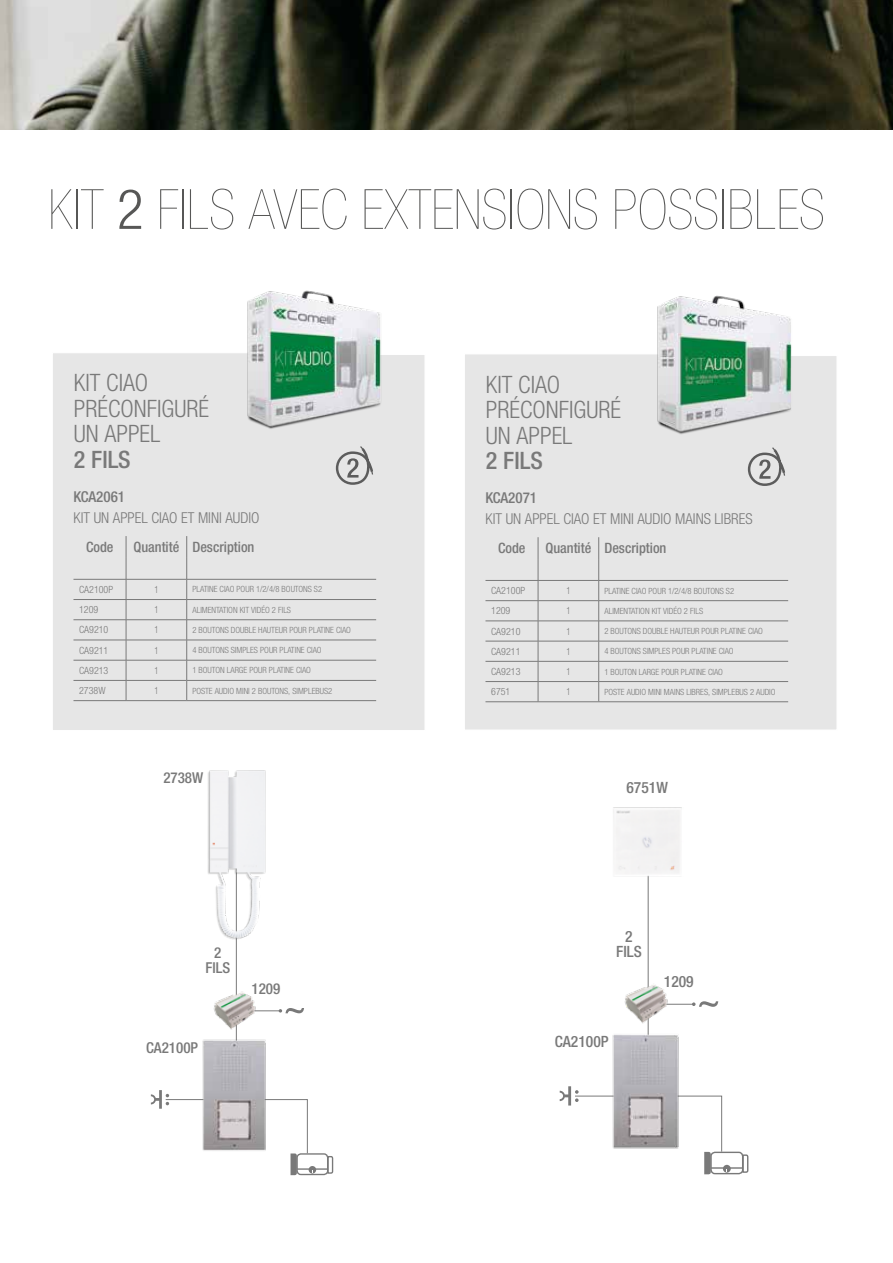
<style>
.page{position:relative;width:893px;height:1263px;background:#fff}
.page>*{position:absolute;margin:0;border:0;box-sizing:border-box;transform-origin:0 0}
.t1{font:200 condensed 55.5px "Helvetica Neue LTW1 G";color:#575756}
.t2{font:300 condensed 24px/25.5px "Helvetica Neue LTW1 G";color:#797979}
.t3{font:500 condensed 24px "Helvetica Neue LTW1 G";color:#797979}
.t4{font:500 condensed 15.6px/15.5px "Helvetica Neue LTW1 G";color:#797979;text-align:center}
.t5{font:300 condensed 15px "Helvetica Neue LTW1 G";color:#797979}
.t6{font:500 condensed 15px/14.9px "Helvetica Neue LTW1 G";color:#797979;text-align:center}
.t7{font:500 condensed 14.25px "Helvetica Neue LTW1 G";color:#797979}
.t8{font:300 condensed 10.05px "Helvetica Neue LTW1 G";color:#797979}
.t9{font:300 condensed 10.05px "Helvetica Neue LTW1 G";color:#797979;scale:.85 1}
.t10{font:300 condensed 8.55px "Helvetica Neue LTW1 G";color:#797979}
.s1{font-weight:300}
</style>
<div class="page">
<img style="left:0;top:0;width:893px;height:130px">
<div style="left:53px;top:353px;width:372px;height:377px;background:#e6e6e6"></div>
<div style="left:465px;top:354px;width:372px;height:376px;background:#e6e6e6"></div>
<hr style="left:73px;top:579px;width:53px;height:1px;background:#797979">
<hr style="left:126px;top:579px;width:61px;height:1px;background:#797979">
<hr style="left:187px;top:579px;width:189px;height:1px;background:#797979">
<hr style="left:73px;top:599px;width:53px;height:1px;background:#797979">
<hr style="left:126px;top:599px;width:61px;height:1px;background:#797979">
<hr style="left:187px;top:599px;width:189px;height:1px;background:#797979">
<hr style="left:73px;top:619px;width:53px;height:1px;background:#797979">
<hr style="left:126px;top:619px;width:61px;height:1px;background:#797979">
<hr style="left:187px;top:619px;width:189px;height:1px;background:#797979">
<hr style="left:73px;top:640px;width:53px;height:1px;background:#797979">
<hr style="left:126px;top:640px;width:61px;height:1px;background:#797979">
<hr style="left:187px;top:640px;width:189px;height:1px;background:#797979">
<hr style="left:73px;top:660px;width:53px;height:1px;background:#797979">
<hr style="left:126px;top:660px;width:61px;height:1px;background:#797979">
<hr style="left:187px;top:660px;width:189px;height:1px;background:#797979">
<svg style="left:126px;top:536px;width:1px;height:164px"></svg>
<svg style="left:186px;top:536px;width:1px;height:164px"></svg>
<hr style="left:73px;top:700px;width:53px;height:1px;background:#797979">
<hr style="left:126px;top:700px;width:61px;height:1px;background:#797979">
<hr style="left:187px;top:700px;width:189px;height:1px;background:#797979">
<hr style="left:73px;top:680px;width:53px;height:1px;background:#797979">
<hr style="left:126px;top:680px;width:61px;height:1px;background:#797979">
<hr style="left:187px;top:680px;width:189px;height:1px;background:#797979">
<hr style="left:485px;top:580px;width:53px;height:1px;background:#797979">
<hr style="left:538px;top:580px;width:61px;height:1px;background:#797979">
<hr style="left:599px;top:580px;width:189px;height:1px;background:#797979">
<hr style="left:485px;top:600px;width:53px;height:1px;background:#797979">
<hr style="left:538px;top:600px;width:61px;height:1px;background:#797979">
<hr style="left:599px;top:600px;width:189px;height:1px;background:#797979">
<hr style="left:485px;top:621px;width:53px;height:1px;background:#797979">
<hr style="left:538px;top:621px;width:61px;height:1px;background:#797979">
<hr style="left:599px;top:621px;width:189px;height:1px;background:#797979">
<hr style="left:485px;top:641px;width:53px;height:1px;background:#797979">
<hr style="left:538px;top:641px;width:61px;height:1px;background:#797979">
<hr style="left:599px;top:641px;width:189px;height:1px;background:#797979">
<hr style="left:485px;top:661px;width:53px;height:1px;background:#797979">
<hr style="left:538px;top:661px;width:61px;height:1px;background:#797979">
<hr style="left:599px;top:661px;width:189px;height:1px;background:#797979">
<svg style="left:538px;top:537px;width:1px;height:164px"></svg>
<svg style="left:598px;top:537px;width:1px;height:164px"></svg>
<hr style="left:485px;top:701px;width:53px;height:1px;background:#797979">
<hr style="left:538px;top:701px;width:61px;height:1px;background:#797979">
<hr style="left:599px;top:701px;width:189px;height:1px;background:#797979">
<hr style="left:485px;top:681px;width:53px;height:1px;background:#797979">
<hr style="left:538px;top:681px;width:61px;height:1px;background:#797979">
<hr style="left:599px;top:681px;width:189px;height:1px;background:#797979">
<img style="left:204px;top:290px;width:221px;height:163px">
<svg style="left:335px;top:445px;width:40px;height:41px;background:#c3c3c3"></svg>
<img style="left:615px;top:295px;width:222px;height:193px">
<hr style="left:236px;top:867px;width:1px;height:232px;background:#797979">
<hr style="left:237px;top:1010px;width:44px;height:1px;background:#797979">
<img style="left:202px;top:1036px;width:64px;height:54px">
<img style="left:213px;top:983px;width:45px;height:53px">
<svg style="left:279px;top:1008px;width:25px;height:5px"></svg>
<hr style="left:297px;top:1168px;width:31px;height:2px;background:#797979">
<div style="left:296px;top:1153px;width:32px;height:22px;border:1px solid #797979;border-radius:4px"></div>
<svg style="left:327px;top:1155px;width:7px;height:19px"></svg>
<div style="left:309px;top:1166px;width:7px;height:7px;background:#797979;border-radius:50%"></div>
<svg style="left:151px;top:1090px;width:162px;height:85px"></svg>
<img style="left:207px;top:770px;width:59px;height:170px">
<hr style="left:648px;top:856px;width:1px;height:239px;background:#797979">
<hr style="left:649px;top:1004px;width:46px;height:1px;background:#797979">
<img style="left:612px;top:1031px;width:67px;height:55px">
<img style="left:624px;top:975px;width:47px;height:56px">
<svg style="left:692px;top:1001px;width:26px;height:6px"></svg>
<hr style="left:711px;top:1167px;width:32px;height:2px;background:#797979">
<div style="left:710px;top:1152px;width:33px;height:22px;border:1px solid #797979;border-radius:4px"></div>
<svg style="left:742px;top:1154px;width:7px;height:19px"></svg>
<div style="left:723px;top:1165px;width:8px;height:8px;background:#797979;border-radius:50%"></div>
<svg style="left:560px;top:1086px;width:167px;height:88px"></svg>
<div style="left:613px;top:807px;width:69px;height:70px;background:#f3f2f2"></div>
<h1 class="t1" style="left:48px;top:177px;width:778px">KIT <span class="s1">2</span> FILS AVEC EXTENSIONS POSSIBLES</h1>
<h2 class="t2" style="left:74px;top:370px;width:137px">KIT CIAO<br>PRÉCONFIGURÉ<br>UN APPEL</h2>
<h2 class="t3" style="left:74px;top:445px;width:58px">2 FILS</h2>
<h3 class="t6" style="left:73px;top:489px;width:53px">KCA2061</h3>
<h3 class="t5" style="left:73px;top:509px;width:188px">KIT UN APPEL CIAO ET MINI AUDIO</h3>
<h3 class="t7" style="left:86px;top:538px;width:29px">Code</h3>
<h3 class="t7" style="left:133px;top:538px;width:123px">Quantité Description</h3>
<p class="t8" style="left:79px;top:583px;width:36px">CA2100P</p>
<p class="t9" style="left:154px;top:583px;width:6px">1</p>
<p class="t10" style="left:192px;top:584px;width:131px">PLATINE CIAO POUR 1/2/4/8 BOUTONS S2</p>
<p class="t8" style="left:79px;top:604px;width:21px">1209</p>
<p class="t9" style="left:154px;top:604px;width:6px">1</p>
<p class="t10" style="left:192px;top:605px;width:100px">ALIMENTATION KIT VIDÉO 2 FILS</p>
<p class="t8" style="left:79px;top:624px;width:31px">CA9210</p>
<p class="t9" style="left:154px;top:624px;width:6px">1</p>
<p class="t10" style="left:192px;top:625px;width:160px">2 BOUTONS DOUBLE HAUTEUR POUR PLATINE CIAO</p>
<p class="t8" style="left:79px;top:644px;width:31px">CA9211</p>
<p class="t9" style="left:154px;top:644px;width:6px">1</p>
<p class="t10" style="left:192px;top:645px;width:131px">4 BOUTONS SIMPLES POUR PLATINE CIAO</p>
<p class="t8" style="left:79px;top:664px;width:31px">CA9213</p>
<p class="t9" style="left:154px;top:664px;width:6px">1</p>
<p class="t10" style="left:192px;top:665px;width:120px">1 BOUTON LARGE POUR PLATINE CIAO</p>
<p class="t8" style="left:79px;top:685px;width:28px">2738W</p>
<p class="t9" style="left:154px;top:685px;width:6px">1</p>
<p class="t10" style="left:192px;top:685px;width:141px">POSTE AUDIO MINI 2 BOUTONS, SIMPLEBUS2</p>
<h3 class="t6" style="left:163px;top:770px;width:41px">2738W</h3>
<h3 class="t6" style="left:205px;top:945px;width:26px">2<br>FILS</h3>
<h3 class="t6" style="left:146px;top:1040px;width:53px">CA2100P</h3>
<h3 class="t6" style="left:252px;top:981px;width:30px">1209</h3>
<h2 class="t2" style="left:486px;top:371px;width:137px">KIT CIAO<br>PRÉCONFIGURÉ<br>UN APPEL</h2>
<h2 class="t3" style="left:486px;top:446px;width:58px">2 FILS</h2>
<h3 class="t6" style="left:485px;top:490px;width:53px">KCA2071</h3>
<h3 class="t5" style="left:485px;top:510px;width:269px">KIT UN APPEL CIAO ET MINI AUDIO MAINS LIBRES</h3>
<h3 class="t7" style="left:498px;top:539px;width:29px">Code</h3>
<h3 class="t7" style="left:545px;top:539px;width:123px">Quantité Description</h3>
<p class="t8" style="left:491px;top:585px;width:36px">CA2100P</p>
<p class="t9" style="left:566px;top:585px;width:6px">1</p>
<p class="t10" style="left:604px;top:586px;width:131px">PLATINE CIAO POUR 1/2/4/8 BOUTONS S2</p>
<p class="t8" style="left:491px;top:605px;width:21px">1209</p>
<p class="t9" style="left:566px;top:605px;width:6px">1</p>
<p class="t10" style="left:604px;top:606px;width:100px">ALIMENTATION KIT VIDÉO 2 FILS</p>
<p class="t8" style="left:491px;top:625px;width:31px">CA9210</p>
<p class="t9" style="left:566px;top:625px;width:6px">1</p>
<p class="t10" style="left:604px;top:626px;width:160px">2 BOUTONS DOUBLE HAUTEUR POUR PLATINE CIAO</p>
<p class="t8" style="left:491px;top:645px;width:31px">CA9211</p>
<p class="t9" style="left:566px;top:645px;width:6px">1</p>
<p class="t10" style="left:604px;top:646px;width:131px">4 BOUTONS SIMPLES POUR PLATINE CIAO</p>
<p class="t8" style="left:491px;top:666px;width:31px">CA9213</p>
<p class="t9" style="left:566px;top:666px;width:6px">1</p>
<p class="t10" style="left:604px;top:666px;width:120px">1 BOUTON LARGE POUR PLATINE CIAO</p>
<p class="t8" style="left:491px;top:686px;width:21px">6751</p>
<p class="t9" style="left:566px;top:686px;width:6px">1</p>
<p class="t10" style="left:604px;top:687px;width:173px">POSTE AUDIO MINI MAINS LIBRES, SIMPLEBUS 2 AUDIO</p>
<h3 class="t4" style="left:626px;top:779px;width:43px">6751W</h3>
<h3 class="t4" style="left:616px;top:928px;width:27px">2<br>FILS</h3>
<h3 class="t4" style="left:555px;top:1034px;width:55px">CA2100P</h3>
<h3 class="t4" style="left:664px;top:973px;width:31px">1209</h3>
</div>
